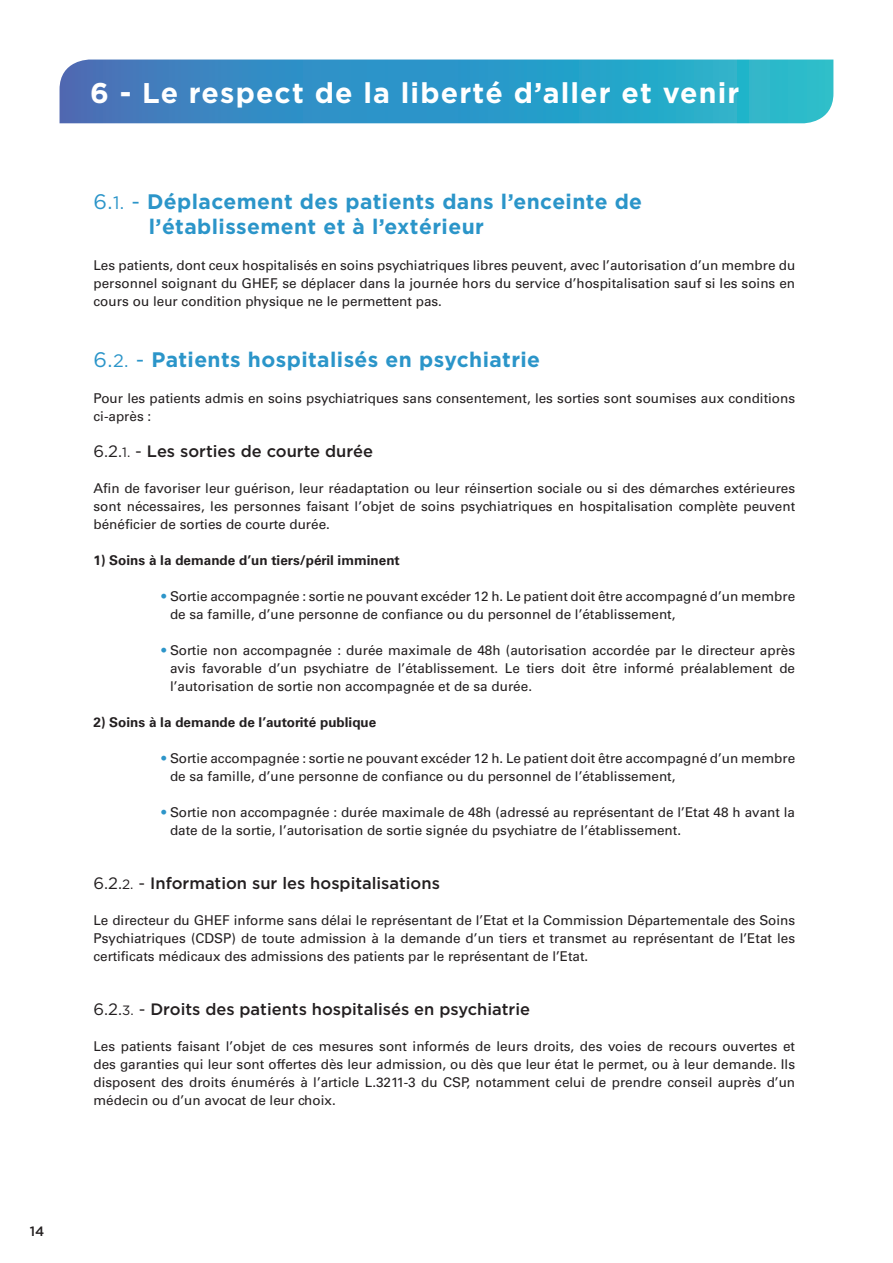
<style>
.page{position:relative;width:893px;height:1263px;background:#fff}
.page>*{position:absolute;margin:0;border:0;box-sizing:border-box;transform-origin:0 0}
.t1{font:700 28.5px "Gotham";letter-spacing:.04em;color:#fff}
.t2{font:700 21px/25.2px "Gotham";letter-spacing:.02em;color:#2b95c9}
.t3{font:500 16.5px "Gotham";color:#231f20}
.t4{font:13.5px/18px "Univers";color:#231f20;text-align:justify}
.t5{font:700 13.5px "Univers";color:#231f20}
.t6{font:500 13.5px "Gotham";color:#231f20}
.s1{font-weight:400}
.s2{font-weight:400;font-size:18px}
.s3{font-weight:400;font-size:13.5px}
.s4{color:#2d95c9}
</style>
<div class="page">
<svg style="left:60px;top:60px;width:773px;height:63px;background:#3198c6"></svg>
<h1 class="t1" style="left:90px;top:77px;width:651px">6 - Le respect de la liberté d’aller et venir</h1>
<h2 class="t2" style="left:149px;top:188px;width:495px;text-indent:-55px"><span class="s1">6.</span><span class="s2">1.</span> <span class="s1">-</span> Déplacement des patients dans l’enceinte de l’établissement et à l’extérieur</h2>
<p class="t4" style="left:94px;top:256px;width:703px">Les patients, dont ceux hospitalisés en soins psychiatriques libres peuvent, avec l’autorisation d’un membre du personnel soignant du GHEF, se déplacer dans la journée hors du service d’hospitalisation sauf si les soins en cours ou leur condition physique ne le permettent pas.</p>
<h2 class="t2" style="left:94px;top:347px;width:448px"><span class="s1">6.</span><span class="s2">2.</span> <span class="s1">-</span> Patients hospitalisés en psychiatrie</h2>
<p class="t4" style="left:94px;top:390px;width:703px">Pour les patients admis en soins psychiatriques sans consentement, les sorties sont soumises aux conditions ci-après :</p>
<p class="t3" style="left:94px;top:442px;width:281px"><span class="s1">6.2.</span><span class="s3">1.</span> <span class="s1">-</span> Les sorties de courte durée</p>
<p class="t4" style="left:94px;top:480px;width:703px">Afin de favoriser leur guérison, leur réadaptation ou leur réinsertion sociale ou si des démarches extérieures sont nécessaires, les personnes faisant l’objet de soins psychiatriques en hospitalisation complète peuvent bénéficier de sorties de courte durée.</p>
<p class="t5" style="left:94px;top:553px;width:308px">1) Soins à la demande d’un tiers/péril imminent</p>
<p class="t4" style="left:170px;top:588px;width:627px;text-indent:-8px"><span class="s4">•</span> Sortie accompagnée : sortie ne pouvant excéder 12 h. Le patient doit être accompagné d’un membre de sa famille, d’une personne de confiance ou du personnel de l’établissement,</p>
<p class="t4" style="left:170px;top:642px;width:627px;text-indent:-8px"><span class="s4">•</span> Sortie non accompagnée : durée maximale de 48h (autorisation accordée par le directeur après avis favorable d’un psychiatre de l’établissement. Le tiers doit être informé préalablement de l’autorisation de sortie non accompagnée et de sa durée.</p>
<p class="t5" style="left:94px;top:715px;width:284px">2) Soins à la demande de l’autorité publique</p>
<p class="t4" style="left:170px;top:750px;width:627px;text-indent:-8px"><span class="s4">•</span> Sortie accompagnée : sortie ne pouvant excéder 12 h. Le patient doit être accompagné d’un membre de sa famille, d’une personne de confiance ou du personnel de l’établissement,</p>
<p class="t4" style="left:170px;top:804px;width:626px;text-indent:-8px"><span class="s4">•</span> Sortie non accompagnée : durée maximale de 48h (adressé au représentant de l’Etat 48 h avant la date de la sortie, l’autorisation de sortie signée du psychiatre de l’établissement.</p>
<p class="t3" style="left:94px;top:874px;width:348px"><span class="s1">6.2.</span><span class="s3">2.</span> <span class="s1">-</span> Information sur les hospitalisations</p>
<p class="t4" style="left:94px;top:912px;width:703px">Le directeur du GHEF informe sans délai le représentant de l’Etat et la Commission Départementale des Soins Psychiatriques (CDSP) de toute admission à la demande d’un tiers et transmet au représentant de l’Etat les certificats médicaux des admissions des patients par le représentant de l’Etat.</p>
<p class="t3" style="left:94px;top:1000px;width:438px"><span class="s1">6.2.</span><span class="s3">3.</span> <span class="s1">-</span> Droits des patients hospitalisés en psychiatrie</p>
<p class="t4" style="left:94px;top:1038px;width:703px">Les patients faisant l’objet de ces mesures sont informés de leurs droits, des voies de recours ouvertes et des garanties qui leur sont offertes dès leur admission, ou dès que leur état le permet, ou à leur demande. Ils disposent des droits énumérés à l’article L.3211-3 du CSP, notamment celui de prendre conseil auprès d’un médecin ou d’un avocat de leur choix.</p>
<p class="t6" style="left:30px;top:1223px;width:16px">14</p>
</div>
